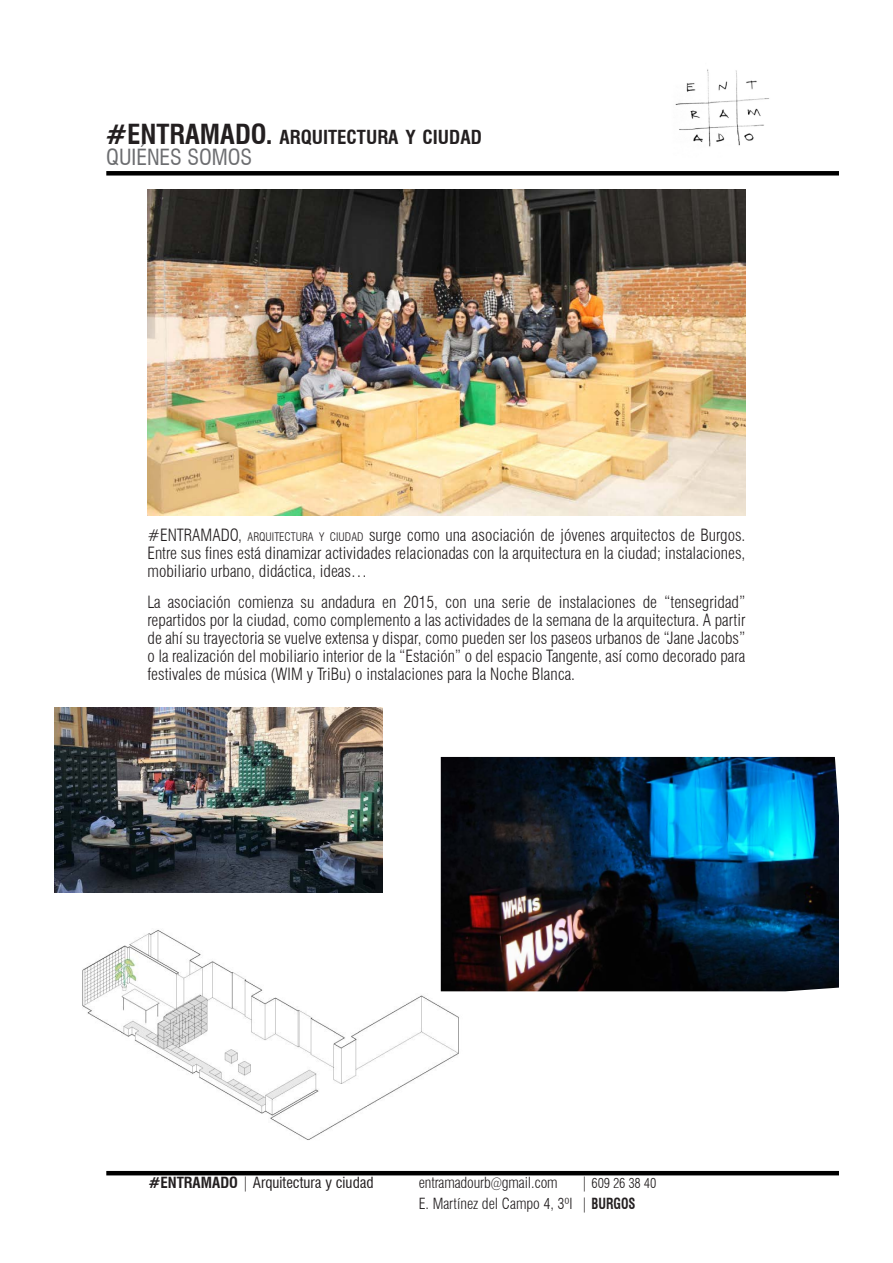
<style>
.page{position:relative;width:893px;height:1263px;background:#fff}
.page>*{position:absolute;margin:0;border:0;box-sizing:border-box;transform-origin:0 0}
._1_2_-Título_Gris{font:condensed 21.75px "Swiss 721 BT";color:#6c6d70}
._1_-Título{font:700 condensed 18.9px "Swiss 721 BT";color:#231f20}
._4_-Cuerpo{font:300 condensed 16.5px/18px "Swiss 721 BT";color:#231f20;text-align:justify}
._4_-Cuerpo-2{font:300 condensed 15px "Swiss 721 BT";letter-spacing:-.01em;color:#231f20}
._4_-Cuerpo-3{font:condensed 15px "Swiss 721 BT";color:#231f20}
._4_-Cuerpo-4{font:300 condensed 13.5px "Swiss 721 BT";letter-spacing:-.01em;color:#231f20}
.s1{font-size:27px}
.s2{font-style:inherit}
.s3{font-size:11.55px}
.s4{font-weight:700}
.s5{font-weight:300}
.s6{font-size:15px}
</style>
<div class="page">
<img style="left:82px;top:911px;width:391px;height:229px">
<div style="left:106px;top:171px;width:733px;height:5px;background:#000"></div>
<img style="left:675px;top:69px;width:94px;height:78px">
<hr style="left:106px;top:1171px;width:733px;height:4px;background:#000">
<img style="left:148px;top:189px;width:597px;height:326px">
<img style="left:54px;top:707px;width:329px;height:186px">
<img style="left:441px;top:757px;width:398px;height:234px">
<p class="_1_-Título" style="left:106px;top:126px;width:377px"><span class="s1">#ENTRAMADO.</span> ARQUITECTURA Y CIUDAD</p>
<p class="_1_2_-Título_Gris" style="left:106px;top:144px;width:147px">QUIÉNES SOMOS</p>
<p class="_4_-Cuerpo" style="left:148px;top:526px;width:599px"><span class="s2">#ENTRAMADO,</span> <span class="s3">ARQUITECTURA Y CIUDAD</span> surge como una asociación de jóvenes arquitectos de Burgos.<br>Entre sus fines está dinamizar actividades relacionadas con la arquitectura en la ciudad; instalaciones, mobiliario urbano, didáctica, ideas…</p>
<p class="_4_-Cuerpo" style="left:148px;top:593px;width:599px">La asociación comienza su andadura en 2015, con una serie de instalaciones de “tensegridad” repartidos por la ciudad, como complemento a las actividades de la semana de la arquitectura. A partir de ahí su trayectoria se vuelve extensa y dispar, como pueden ser los paseos urbanos de “Jane Jacobs” o la realización del mobiliario interior de la “Estación” o del espacio Tangente, así como decorado para festivales de música (WIM y TriBu) o instalaciones para la Noche Blanca.</p>
<p class="_4_-Cuerpo-3" style="left:149px;top:1173px;width:226px"><span class="s4">#ENTRAMADO</span> <span class="s5">|</span> Arquitectura y ciudad</p>
<p class="_4_-Cuerpo-2" style="left:419px;top:1173px;width:140px">entramadourb@gmail.com</p>
<p class="_4_-Cuerpo-4" style="left:581px;top:1175px;width:77px"><span class="s6">|</span> 609 26 38 40</p>
<p class="_4_-Cuerpo-2" style="left:419px;top:1194px;width:218px">E. Martínez del Campo 4, 3ºI | <span class="s4">BURGOS</span></p>
</div>
